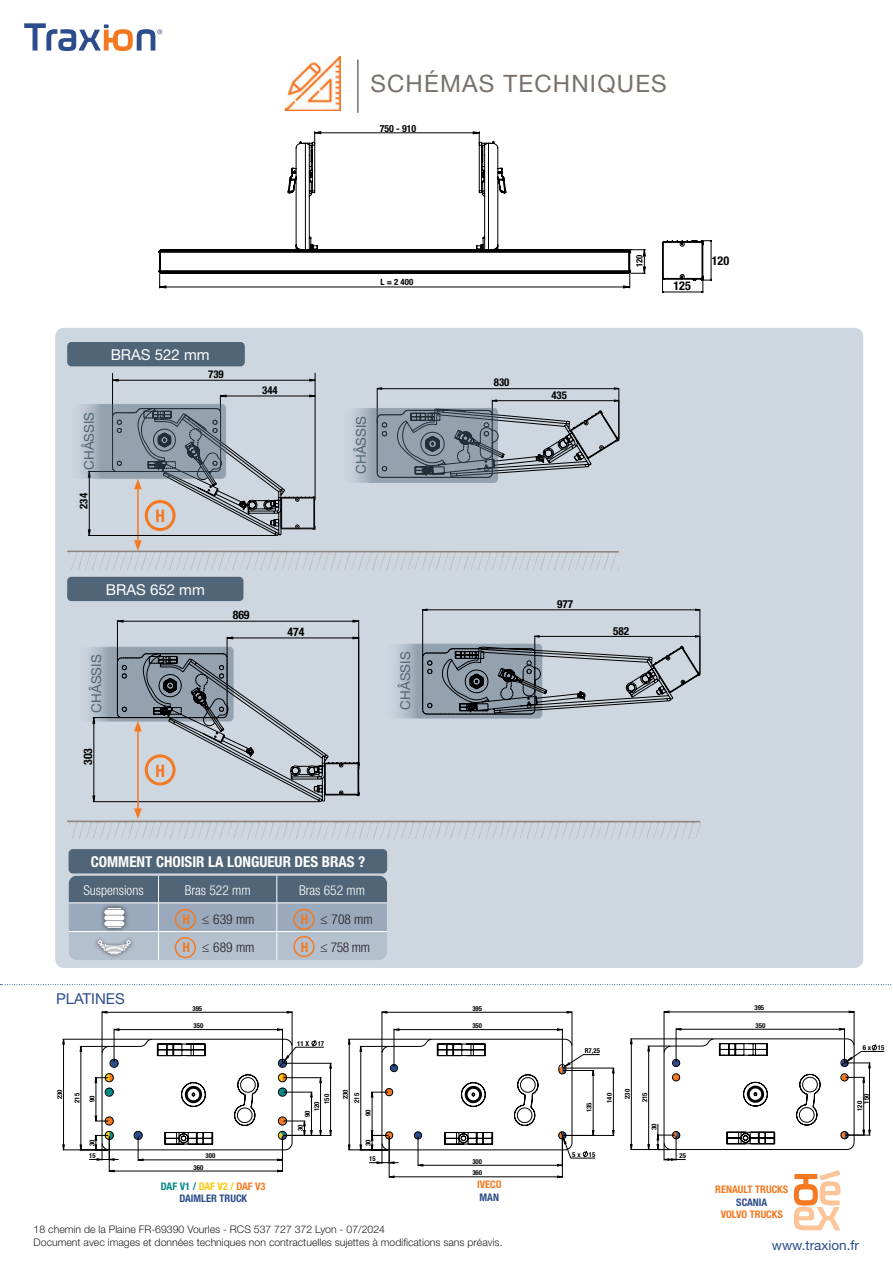
<style>
.page{position:relative;width:893px;height:1263px;background:#fff}
.page>*{position:absolute;margin:0;border:0;box-sizing:border-box;transform-origin:0 0}
.t1{font:24px "Helvetica Neue";letter-spacing:.05em;color:#79706b}
.t2{font:700 condensed 17.25px "Helvetica Neue";color:#f47921}
.t3{font:700 condensed 15px "Helvetica Neue";color:#fff}
.t4{font:15px "Helvetica Neue";color:#fff}
.t5{font:15px "Helvetica Neue";color:#2c4d8c}
.t6{font:300 condensed 13.5px "Helvetica Neue";color:#fff}
.t7{font:300 condensed 13.5px "Helvetica Neue";color:#231f20}
.t8{font:13.5px "Helvetica Neue";color:#506577}
.t9{font:13.5px "Helvetica Neue";color:#2c4d8c}
.t10{font:700 condensed 12.15px "Helvetica Neue";color:#000001}
.t11{font:700 condensed 11.7px "Helvetica Neue";color:#000001}
.t12{font:700 condensed 11.1px "Helvetica Neue";color:#000001}
.t13{font:700 condensed 10.8px "Helvetica Neue";color:#000001}
.t14{font:300 10.5px/12.6px "Helvetica Neue";color:#231f20}
.t15{font:700 condensed 10.5px/12.6px "Helvetica Neue";color:#2c4d8c;text-align:center}
.t16{font:700 condensed 10.5px "Helvetica Neue";color:#f47921}
.t17{font:700 condensed 9.9px "Helvetica Neue";color:#000001}
.t18{font:700 condensed 8.7px "Helvetica Neue";color:#000001}
.t19{font:700 condensed 6.75px/9.1px "Helvetica Neue";color:#000001}
.t20{font:700 condensed 6.75px "Helvetica Neue";color:#000001;scale:1.04 1}
.s1{font-weight:700;color:#f47921}
.s2{font-family:"Helvetica Neue LT Std";font-style:italic;font-stretch:normal}
.s3{color:#048989}
.s4{color:#fec80b}
.s5{color:#f47921}
</style>
<div class="page">
<svg style="left:24px;top:23px;width:138px;height:28px"></svg>
<svg style="left:794px;top:1170px;width:47px;height:60px"></svg>
<div style="left:55px;top:328px;width:808px;height:640px;background:#ced6df;border-radius:9px"></div>
<hr style="left:357px;top:60px;width:2px;height:52px;background:#79706b">
<svg style="left:314px;top:131px;width:166px;height:10px"></svg>
<svg style="left:287px;top:141px;width:220px;height:108px"></svg>
<img style="left:286px;top:56px;width:54px;height:55px">
<div style="left:69px;top:849px;width:318px;height:24px;background:#506577;border-radius:4px"></div>
<svg style="left:69px;top:875px;width:318px;height:85px;background:#909eac"></svg>
<div style="left:67px;top:577px;width:176px;height:24px;background:#506577;border-radius:4px"></div>
<div style="left:67px;top:342px;width:178px;height:24px;background:#506577;border-radius:4px"></div>
<img style="left:69px;top:553px;width:217px;height:16px">
<img style="left:286px;top:553px;width:217px;height:16px">
<img style="left:503px;top:553px;width:116px;height:16px">
<img style="left:69px;top:822px;width:228px;height:17px">
<img style="left:286px;top:822px;width:217px;height:16px">
<img style="left:503px;top:822px;width:197px;height:16px">
<hr style="left:67px;top:820px;width:633px;height:2px;background:#8d8480">
<hr style="left:315px;top:373px;width:1px;height:124px;background:#000001">
<hr style="left:112px;top:373px;width:1px;height:43px;background:#000001">
<svg style="left:67px;top:379px;width:553px;height:174px"></svg>
<svg style="left:67px;top:404px;width:159px;height:75px;background:#8b97a3"></svg>
<div style="left:75px;top:647px;width:159px;height:74px;background:#c9d2db;border-radius:4px"></div>
<hr style="left:137px;top:729px;width:2px;height:82px;background:#f47921">
<svg style="left:93px;top:620px;width:267px;height:182px"></svg>
<svg style="left:134px;top:808px;width:8px;height:11px"></svg>
<svg style="left:383px;top:644px;width:159px;height:75px"></svg>
<hr style="left:700px;top:609px;width:1px;height:65px;background:#000001">
<hr style="left:422px;top:609px;width:1px;height:47px;background:#000001">
<svg style="left:422px;top:609px;width:278px;height:2px"></svg>
<svg style="left:422px;top:635px;width:278px;height:80px"></svg>
<svg style="left:158px;top:249px;width:488px;height:39px"></svg>
<svg style="left:662px;top:240px;width:50px;height:53px"></svg>
<svg style="left:0;top:984px;width:893px;height:1px"></svg>
<hr style="left:109px;top:1136px;width:1px;height:36px;background:#000001">
<hr style="left:282px;top:1136px;width:1px;height:36px;background:#000001">
<svg style="left:110px;top:1170px;width:172px;height:2px"></svg>
<svg style="left:63px;top:1011px;width:269px;height:150px"></svg>
<hr style="left:664px;top:1011px;width:1px;height:41px;background:#000001">
<hr style="left:854px;top:1011px;width:1px;height:34px;background:#000001">
<svg style="left:665px;top:1011px;width:189px;height:2px"></svg>
<svg style="left:630px;top:1028px;width:254px;height:132px"></svg>
<hr style="left:394px;top:1028px;width:1px;height:39px;background:#000001">
<hr style="left:562px;top:1028px;width:1px;height:39px;background:#000001">
<hr style="left:382px;top:1011px;width:1px;height:42px;background:#000001">
<hr style="left:572px;top:1011px;width:1px;height:34px;background:#000001">
<svg style="left:394px;top:1028px;width:169px;height:2px"></svg>
<svg style="left:382px;top:1011px;width:190px;height:2px"></svg>
<svg style="left:348px;top:1039px;width:266px;height:139px"></svg>
<h1 class="t1" style="left:370px;top:69px;width:298px">SCHÉMAS TECHNIQUES</h1>
<p class="t17" style="left:380px;top:122px;width:38px">750 - 910</p>
<p class="t8" style="left:81px;top:470px;width:59px;rotate:-90deg">CHÂSSIS</p>
<p class="t13" style="left:77px;top:509px;width:17px;rotate:-90deg">234</p>
<h3 class="t4" style="left:111px;top:346px;width:100px">BRAS 522 mm</h3>
<p class="t13" style="left:208px;top:368px;width:17px">739</p>
<h2 class="t2" style="left:155px;top:506px;width:11px">H</h2>
<p class="t13" style="left:262px;top:384px;width:17px">344</p>
<h3 class="t4" style="left:106px;top:580px;width:100px">BRAS 652 mm</h3>
<p class="t8" style="left:88px;top:713px;width:59px;rotate:-90deg">CHÂSSIS</p>
<p class="t11" style="left:81px;top:765px;width:18px;rotate:-90deg">303</p>
<h2 class="t2" style="left:155px;top:760px;width:11px">H</h2>
<p class="t11" style="left:233px;top:608px;width:18px">869</p>
<p class="t11" style="left:288px;top:625px;width:18px">474</p>
<p class="t18" style="left:381px;top:277px;width:34px">L = 2 400</p>
<p class="t8" style="left:353px;top:474px;width:59px;rotate:-90deg">CHÂSSIS</p>
<p class="t8" style="left:397px;top:710px;width:59px;rotate:-90deg">CHÂSSIS</p>
<h3 class="t3" style="left:91px;top:853px;width:276px">COMMENT CHOISIR LA LONGUEUR DES BRAS ?</h3>
<p class="t6" style="left:83px;top:882px;width:62px">Suspensions</p>
<p class="t6" style="left:185px;top:882px;width:67px">Bras 522 mm</p>
<p class="t6" style="left:299px;top:882px;width:67px">Bras 652 mm</p>
<p class="t7" style="left:182px;top:911px;width:74px"><span class="s1">H</span> <span class="s2">≤</span> 639 mm</p>
<p class="t7" style="left:301px;top:911px;width:74px"><span class="s1">H</span> <span class="s2">≤</span> 708 mm</p>
<p class="t7" style="left:182px;top:940px;width:74px"><span class="s1">H</span> <span class="s2">≤</span> 689 mm</p>
<p class="t7" style="left:301px;top:940px;width:71px"><span class="s1">H</span> <span class="s2">≤</span> 758 mm</p>
<h3 class="t5" style="left:56px;top:989px;width:70px">PLATINES</h3>
<p class="t19" style="left:192px;top:1004px;width:11px">395</p>
<p class="t19" style="left:194px;top:1021px;width:11px">350</p>
<p class="t19" style="left:297px;top:1039px;width:13px">11 X</p>
<p class="t19" style="left:318px;top:1039px;width:8px">17</p>
<p class="t13" style="left:494px;top:375px;width:17px">830</p>
<p class="t13" style="left:551px;top:389px;width:17px">435</p>
<p class="t18" style="left:634px;top:267px;width:14px;rotate:-90deg">120</p>
<p class="t10" style="left:673px;top:278px;width:19px">125</p>
<p class="t10" style="left:712px;top:253px;width:19px">120</p>
<p class="t12" style="left:557px;top:598px;width:18px">977</p>
<p class="t12" style="left:613px;top:624px;width:18px">582</p>
<p class="t19" style="left:472px;top:1004px;width:11px">395</p>
<p class="t19" style="left:472px;top:1021px;width:11px">350</p>
<p class="t19" style="left:585px;top:1046px;width:17px">R7,25</p>
<p class="t19" style="left:754px;top:1003px;width:11px">395</p>
<p class="t19" style="left:756px;top:1021px;width:11px">350</p>
<p class="t20" style="left:863px;top:1043px;width:22px">6 x 15</p>
<p class="t19" style="left:55px;top:1099px;width:11px;rotate:-90deg">230</p>
<p class="t19" style="left:72px;top:1103px;width:11px;rotate:-90deg">215</p>
<p class="t19" style="left:87px;top:1102px;width:8px;rotate:-90deg">90</p>
<p class="t19" style="left:87px;top:1146px;width:8px;rotate:-90deg">30</p>
<p class="t19" style="left:89px;top:1151px;width:8px">15</p>
<p class="t19" style="left:206px;top:1151px;width:11px">300</p>
<p class="t19" style="left:194px;top:1162px;width:11px">360</p>
<p class="t15" style="left:161px;top:1179px;width:106px"><span class="s3">DAF V1 /</span> <span class="s4">DAF V2 /</span> <span class="s5">DAF V3<br></span>DAIMLER TRUCK</p>
<p class="t19" style="left:322px;top:1104px;width:11px;rotate:-90deg">150</p>
<p class="t19" style="left:303px;top:1111px;width:11px;text-indent:-6px;rotate:-90deg">90<br>120</p>
<p class="t19" style="left:296px;top:1131px;width:8px;rotate:-90deg">30</p>
<p class="t19" style="left:339px;top:1103px;width:15px;line-height:11.6px;text-align:center;rotate:-90deg">230<br>215</p>
<p class="t19" style="left:363px;top:1116px;width:8px;rotate:-90deg">90</p>
<p class="t19" style="left:363px;top:1146px;width:8px;rotate:-90deg">30</p>
<p class="t19" style="left:369px;top:1154px;width:8px">15</p>
<p class="t19" style="left:472px;top:1157px;width:11px">300</p>
<p class="t19" style="left:472px;top:1168px;width:11px">360</p>
<p class="t16" style="left:477px;top:1178px;width:26px">IVECO</p>
<p class="t15" style="left:480px;top:1191px;width:21px">MAN</p>
<p class="t14" style="left:34px;top:1223px;width:470px">18 chemin de la Plaine FR-69390 Vourles - RCS 537 727 372 Lyon - 07/2024<br>Document avec images et données techniques non contractuelles sujettes à modifications sans préavis.</p>
<p class="t19" style="left:585px;top:1112px;width:11px;rotate:-90deg">135</p>
<p class="t19" style="left:605px;top:1103px;width:11px;rotate:-90deg">140</p>
<p class="t19" style="left:572px;top:1149px;width:25px">5 x 15</p>
<p class="t19" style="left:623px;top:1099px;width:11px;rotate:-90deg">230</p>
<p class="t19" style="left:640px;top:1102px;width:11px;rotate:-90deg">215</p>
<p class="t19" style="left:856px;top:1104px;width:11px;line-height:6.8px;text-indent:-7px;rotate:-90deg">120<br>150</p>
<p class="t19" style="left:649px;top:1130px;width:8px;rotate:-90deg">30</p>
<p class="t19" style="left:679px;top:1151px;width:8px">25</p>
<p class="t16" style="left:715px;top:1183px;width:75px">RENAULT TRUCKS</p>
<p class="t15" style="left:736px;top:1195px;width:33px">SCANIA</p>
<p class="t16" style="left:721px;top:1208px;width:64px">VOLVO TRUCKS</p>
<p class="t9" style="left:772px;top:1237px;width:89px">www.traxion.fr</p>
</div>
